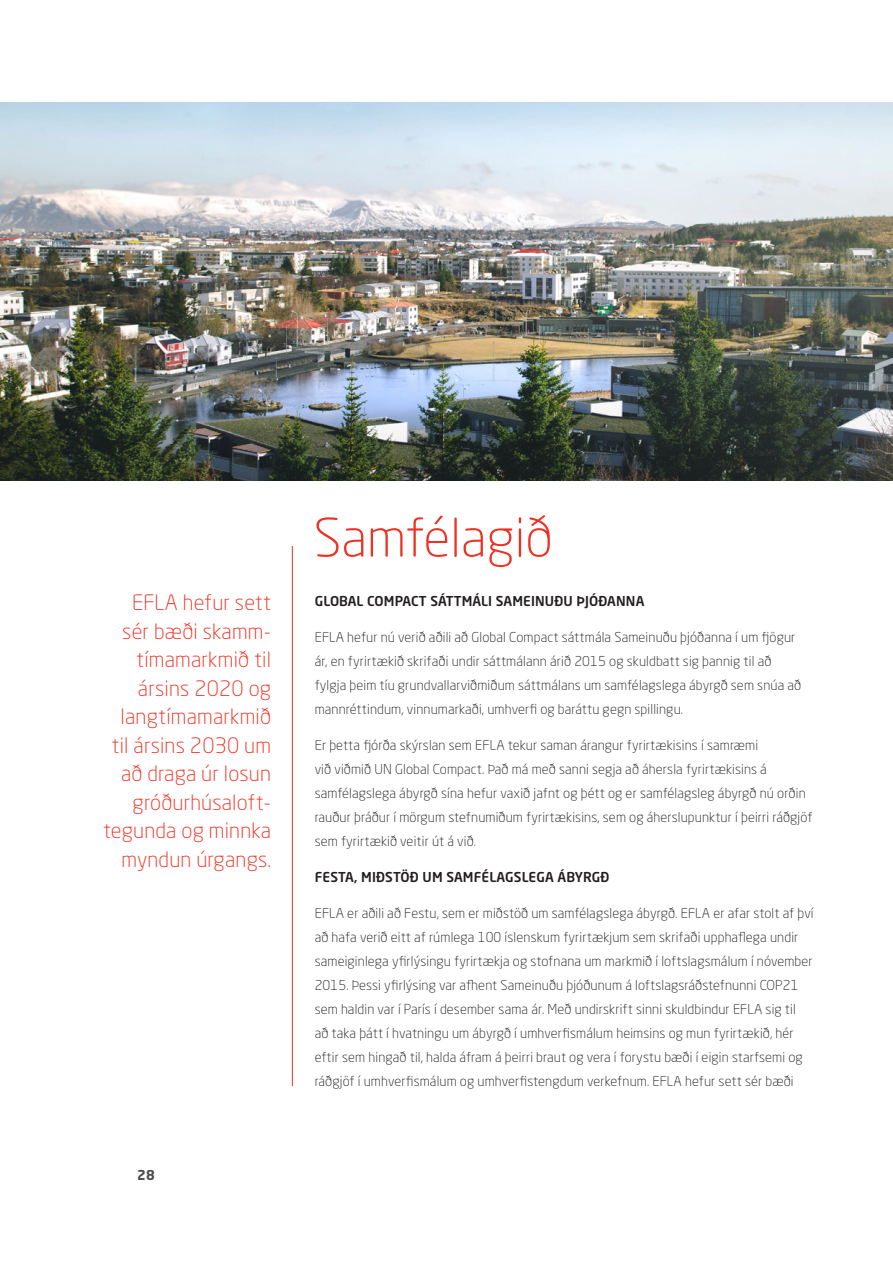
<style>
.page{position:relative;width:893px;height:1263px;background:#fff}
.page>*{position:absolute;margin:0;border:0;box-sizing:border-box;transform-origin:0 0}
.t1{font:300 52.5px "Neo Sans Std";color:#ef3122}
.Pull_out_quote{font:300 21px/28.5px "Neo Sans Std";letter-spacing:.01em;color:#ef3122;text-align:right}
.Body_text{font:300 13.5px/24px "Neo Sans Std";letter-spacing:.01em;color:#231f20}
.millifyrirsagnir{font:500 13.5px "Neo Sans Std";letter-spacing:.01em;color:#231f20}
.t2{font:700 13.5px "Neo Sans Std";color:#4b4c4d}
</style>
<div class="page">
<img style="left:0;top:102px;width:893px;height:378px">
<hr style="left:292px;top:546px;width:1px;height:540px;background:#ef3122">
<p class="Pull_out_quote" style="left:103px;top:588px;width:169px">EFLA hefur sett sér bæði skamm&shy;tímamarkmið til ársins 2020 og langtímamarkmið til ársins 2030 um að draga úr losun gróðurhúsaloft&shy;tegunda og minnka myndun úrgangs.</p>
<p class="t2" style="left:137px;top:1167px;width:19px">28</p>
<p class="t1" style="left:314px;top:506px;width:241px">Samfélagið</p>
<p class="millifyrirsagnir" style="left:315px;top:593px;width:331px">GLOBAL COMPACT SÁTTMÁLI SAMEINUÐU ÞJÓÐANNA</p>
<p class="Body_text" style="left:315px;top:625px;width:488px">EFLA hefur nú verið aðili að Global Compact sáttmála Sameinuðu þjóðanna í um fjögur ár, en fyrirtækið skrifaði undir sáttmálann árið 2015 og skuldbatt sig þannig til að fylgja þeim tíu grundvallarviðmiðum sáttmálans um samfélagslega ábyrgð sem snúa að mannréttindum, vinnumarkaði, umhverfi og baráttu gegn spillingu.</p>
<p class="Body_text" style="left:315px;top:733px;width:499px">Er þetta fjórða skýrslan sem EFLA tekur saman árangur fyrirtækisins í samræmi<br>við viðmið UN Global Compact. Það má með sanni segja að áhersla fyrirtækisins á samfélagslega ábyrgð sína hefur vaxið jafnt og þétt og er samfélagsleg ábyrgð nú orðin rauður þráður í mörgum stefnumiðum fyrirtækisins, sem og áherslupunktur í þeirri ráðgjöf sem fyrirtækið veitir út á við.</p>
<p class="millifyrirsagnir" style="left:315px;top:869px;width:296px">FESTA, MIÐSTÖÐ UM SAMFÉLAGSLEGA ÁBYRGÐ</p>
<p class="Body_text" style="left:315px;top:901px;width:501px">EFLA er aðili að Festu, sem er miðstöð um samfélagslega ábyrgð. EFLA er afar stolt af því að hafa verið eitt af rúmlega 100 íslenskum fyrirtækjum sem skrifaði upphaflega undir sameiginlega yfirlýsingu fyrirtækja og stofnana um markmið í loftslagsmálum í nóvember 2015. Þessi yfirlýsing var afhent Sameinuðu þjóðunum á loftslagsráðstefnunni COP21 sem haldin var í París í desember sama ár. Með undirskrift sinni skuldbindur EFLA sig til<br>að taka þátt í hvatningu um ábyrgð í umhverfismálum heimsins og mun fyrirtækið, hér eftir sem hingað til, halda áfram á þeirri braut og vera í forystu bæði í eigin starfsemi og ráðgjöf í umhverfismálum og umhverfistengdum verkefnum. EFLA hefur sett sér bæði</p>
</div>
